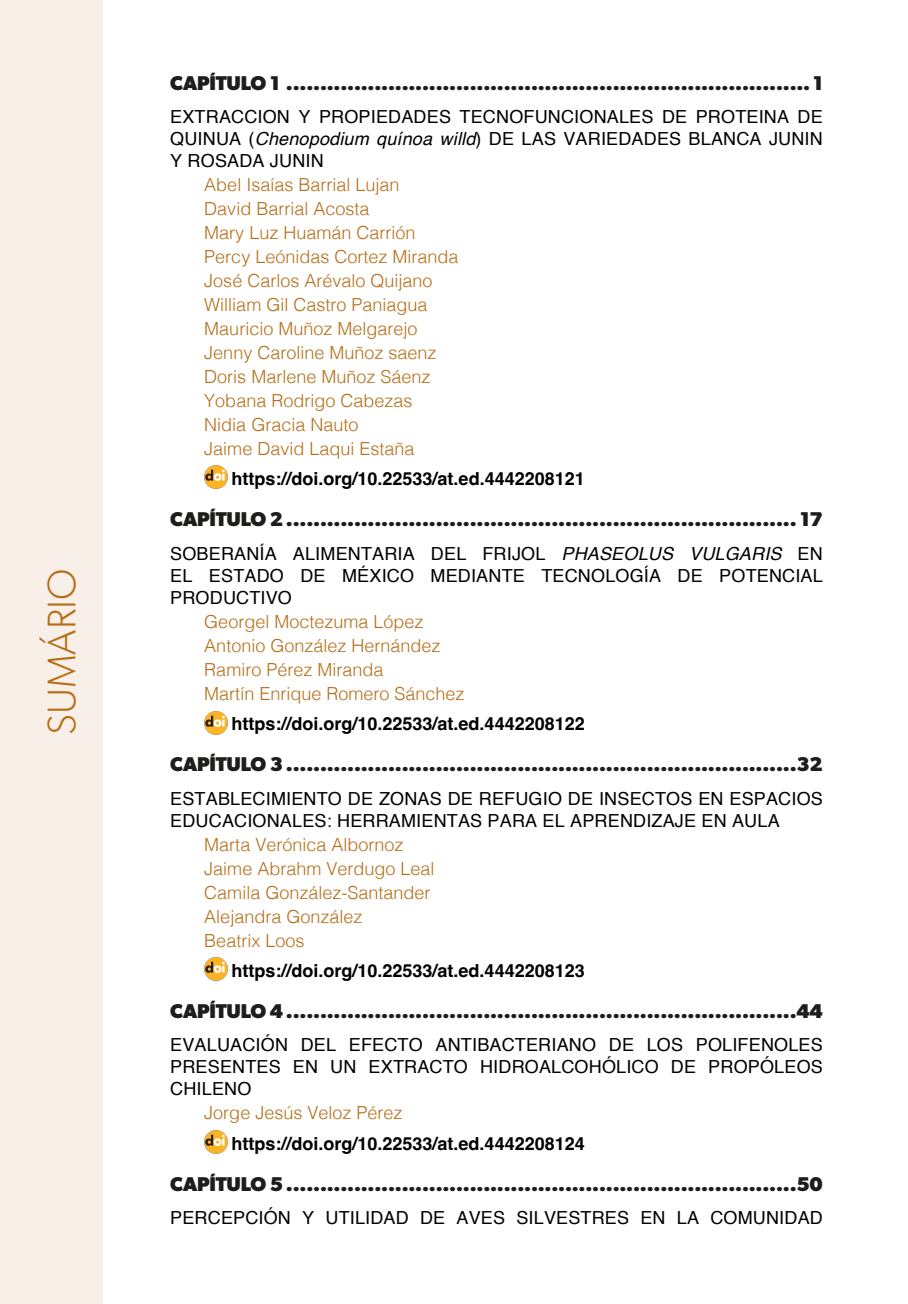
<style>
.page{position:relative;width:908px;height:1304px;background:#fff}
.page>*{position:absolute;margin:0;border:0;box-sizing:border-box;transform-origin:0 0}
.t1{font:300 40px "Gibson";color:#b66e19}
.t2{font:700 20px "Gibson";letter-spacing:-.01em;color:#1d1d1b}
.t3{font:18px/22px "Helvetica";letter-spacing:.01em;color:#000;text-align:justify}
.t4{font:300 18px/24px "Helvetica";color:#b66e19}
.t5{font:700 18px "Helvetica";color:#000}
.s1{font-style:italic}
</style>
<div class="page">
<div style="left:0;top:0;width:103px;height:1304px;background:#f8f0e8"></div>
<img style="left:204px;top:466px;width:23px;height:23px">
<img style="left:204px;top:711px;width:23px;height:23px">
<img style="left:204px;top:958px;width:23px;height:23px">
<img style="left:204px;top:1131px;width:23px;height:23px">
<h1 class="t1" style="left:37px;top:735px;width:167px;rotate:-90deg">SUMÁRIO</h1>
<p class="t2" style="left:170px;top:71px;width:653px">CAPÍTULO 1 ............................................................................. 1</p>
<p class="t3" style="left:170px;top:106px;width:653px">EXTRACCION Y PROPIEDADES TECNOFUNCIONALES DE PROTEINA DE QUINUA (<span class="s1">Chenopodium quínoa willd</span>) DE LAS VARIEDADES BLANCA JUNIN Y ROSADA JUNIN</p>
<p class="t4" style="left:204px;top:171px;width:256px">Abel Isaías Barrial Lujan<br>David Barrial Acosta<br>Mary Luz Huamán Carrión<br>Percy Leónidas Cortez Miranda<br>José Carlos Arévalo Quijano<br>William Gil Castro Paniagua<br>Mauricio Muñoz Melgarejo<br>Jenny Caroline Muñoz saenz<br>Doris Marlene Muñoz Sáenz<br>Yobana Rodrigo Cabezas<br>Nidia Gracia Nauto<br>Jaime David Laqui Estaña</p>
<p class="t5" style="left:231px;top:468px;width:355px">https://doi.org/10.22533/at.ed.4442208121</p>
<p class="t2" style="left:170px;top:508px;width:653px">CAPÍTULO 2 ........................................................................... 17</p>
<p class="t3" style="left:170px;top:543px;width:653px">SOBERANÍA ALIMENTARIA DEL FRIJOL <span class="s1">PHASEOLUS VULGARIS</span> EN EL ESTADO DE MÉXICO MEDIANTE TECNOLOGÍA DE POTENCIAL PRODUCTIVO</p>
<p class="t4" style="left:204px;top:608px;width:262px">Georgel Moctezuma López<br>Antonio González Hernández<br>Ramiro Pérez Miranda<br>Martín Enrique Romero Sánchez</p>
<p class="t5" style="left:231px;top:713px;width:355px">https://doi.org/10.22533/at.ed.4442208122</p>
<p class="t2" style="left:170px;top:752px;width:653px">CAPÍTULO 3 ...........................................................................32</p>
<p class="t3" style="left:170px;top:788px;width:653px">ESTABLECIMIENTO DE ZONAS DE REFUGIO DE INSECTOS EN ESPACIOS<br>EDUCACIONALES: HERRAMIENTAS PARA EL APRENDIZAJE EN AULA</p>
<p class="t4" style="left:204px;top:831px;width:232px">Marta Verónica Albornoz<br>Jaime Abrahm Verdugo Leal<br>Camila González-Santander<br>Alejandra González<br>Beatrix Loos</p>
<p class="t5" style="left:231px;top:960px;width:355px">https://doi.org/10.22533/at.ed.4442208123</p>
<p class="t2" style="left:170px;top:999px;width:653px">CAPÍTULO 4 ...........................................................................44</p>
<p class="t3" style="left:170px;top:1035px;width:653px">EVALUACIÓN DEL EFECTO ANTIBACTERIANO DE LOS POLIFENOLES PRESENTES EN UN EXTRACTO HIDROALCOHÓLICO DE PROPÓLEOS CHILENO</p>
<p class="t4" style="left:204px;top:1100px;width:200px">Jorge Jesús Veloz Pérez</p>
<p class="t5" style="left:231px;top:1132px;width:355px">https://doi.org/10.22533/at.ed.4442208124</p>
<p class="t2" style="left:170px;top:1172px;width:653px">CAPÍTULO 5 ...........................................................................50</p>
<p class="t3" style="left:170px;top:1207px;width:653px">PERCEPCIÓN Y UTILIDAD DE AVES SILVESTRES EN LA COMUNIDAD</p>
</div>
